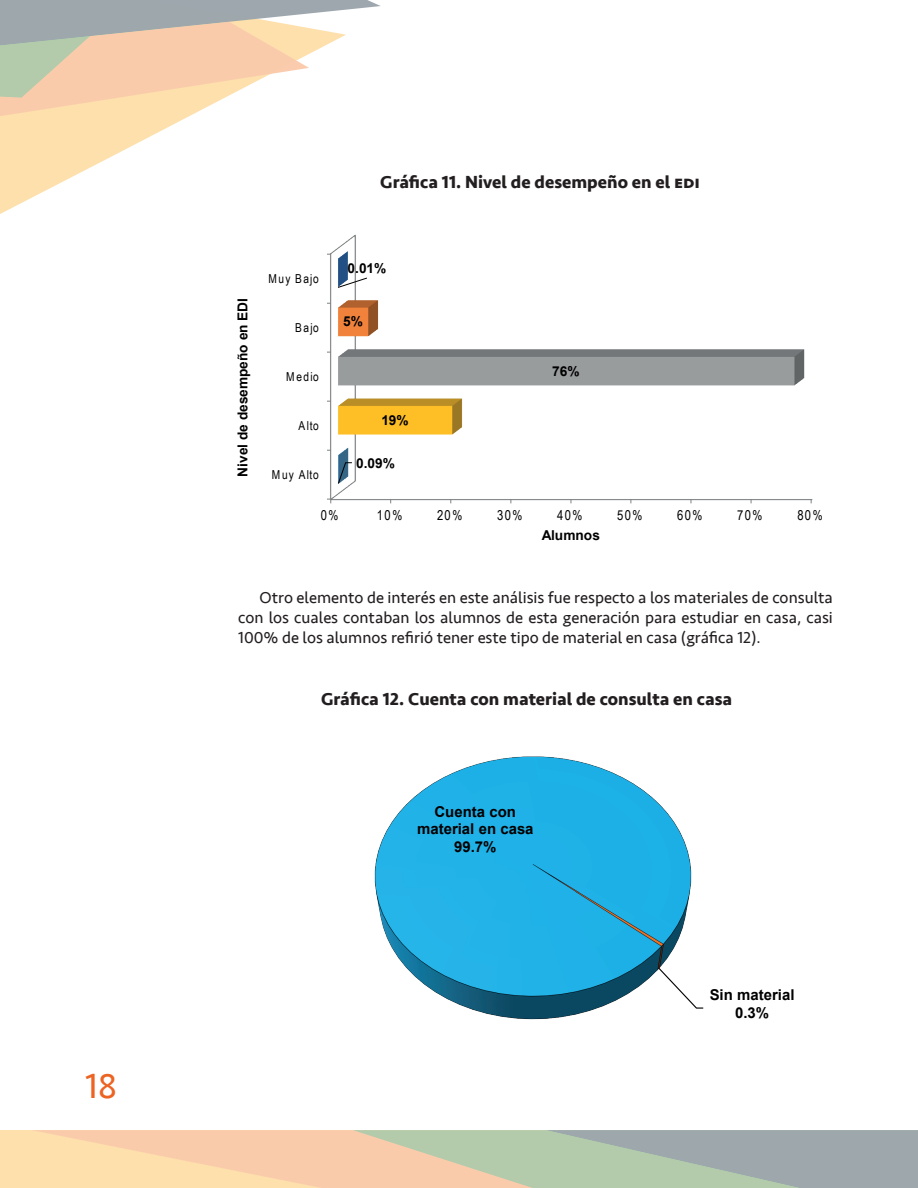
<style>
.page{position:relative;width:918px;height:1188px;background:#fff}
.page>*{position:absolute;margin:0;border:0;box-sizing:border-box;transform-origin:0 0}
.t1{font:36px "Seravek";color:#ec6423}
.t2{font:700 18px "Seravek";color:#231f20}
.t3{font:16.5px/19.8px "Seravek";color:#231f20;text-align:justify}
.t4{font:700 15px/17.2px "Arial";color:#000001;text-align:center}
.t5{font:700 13.65px "Arial";color:#000001}
.t6{font:13.65px "Arial Narrow";letter-spacing:.1em;color:#000001}
.t7{font:12.3px "Arial Narrow";letter-spacing:.105em;color:#000001}
</style>
<div class="page">
<div style="left:0;top:1130px;width:918px;height:58px;background:#fde0ab"></div>
<svg style="left:34px;top:1130px;width:884px;height:58px"></svg>
<svg style="left:0;top:116px;width:189px;height:98px"></svg>
<svg style="left:0;top:0;width:380px;height:116px"></svg>
<img style="left:328px;top:234px;width:485px;height:268px">
<svg style="left:337px;top:277px;width:31px;height:11px"></svg>
<svg style="left:337px;top:462px;width:16px;height:22px"></svg>
<img style="left:374px;top:756px;width:318px;height:264px">
<svg style="left:657px;top:967px;width:47px;height:42px"></svg>
<h1 class="t1" style="left:85px;top:1058px;width:34px">18</h1>
<p class="t2" style="left:380px;top:167px;width:321px">Gráfica 11. Nivel de desempeño en el edi</p>
<p class="t5" style="left:234px;top:477px;width:180px;rotate:-90deg">Nivel de desempeño en EDI</p>
<p class="t7" style="left:268px;top:270px;width:52px">Muy Bajo</p>
<p class="t7" style="left:295px;top:319px;width:25px">Bajo</p>
<p class="t7" style="left:286px;top:368px;width:34px">Medio</p>
<p class="t7" style="left:299px;top:417px;width:22px">Alto</p>
<p class="t7" style="left:272px;top:466px;width:48px">Muy Alto</p>
<p class="t5" style="left:348px;top:259px;width:40px">0.01%</p>
<p class="t5" style="left:343px;top:312px;width:21px">5%</p>
<p class="t5" style="left:381px;top:411px;width:29px">19%</p>
<p class="t5" style="left:356px;top:454px;width:40px">0.09%</p>
<p class="t5" style="left:552px;top:362px;width:29px">76%</p>
<p class="t6" style="left:321px;top:505px;width:19px">0%</p>
<p class="t6" style="left:377px;top:505px;width:27px">10%</p>
<p class="t6" style="left:437px;top:505px;width:27px">20%</p>
<p class="t6" style="left:497px;top:505px;width:27px">30%</p>
<p class="t6" style="left:557px;top:505px;width:27px">40%</p>
<p class="t6" style="left:617px;top:505px;width:27px">50%</p>
<p class="t6" style="left:677px;top:505px;width:27px">60%</p>
<p class="t6" style="left:737px;top:505px;width:27px">70%</p>
<p class="t6" style="left:797px;top:505px;width:27px">80%</p>
<p class="t5" style="left:542px;top:526px;width:60px">Alumnos</p>
<p class="t3" style="left:238px;top:588px;width:596px;text-indent:21px">Otro elemento de interés en este análisis fue respecto a los materiales de consulta con los cuales contaban los alumnos de esta generación para estudiar en casa, casi 100% de los alumnos refirió tener este tipo de material en casa (gráfica 12).</p>
<p class="t2" style="left:321px;top:685px;width:413px">Gráfica 12. Cuenta con material de consulta en casa</p>
<p class="t4" style="left:417px;top:804px;width:118px">Cuenta con material en casa<br>99.7%</p>
<p class="t4" style="left:710px;top:987px;width:86px">Sin material<br>0.3%</p>
</div>
